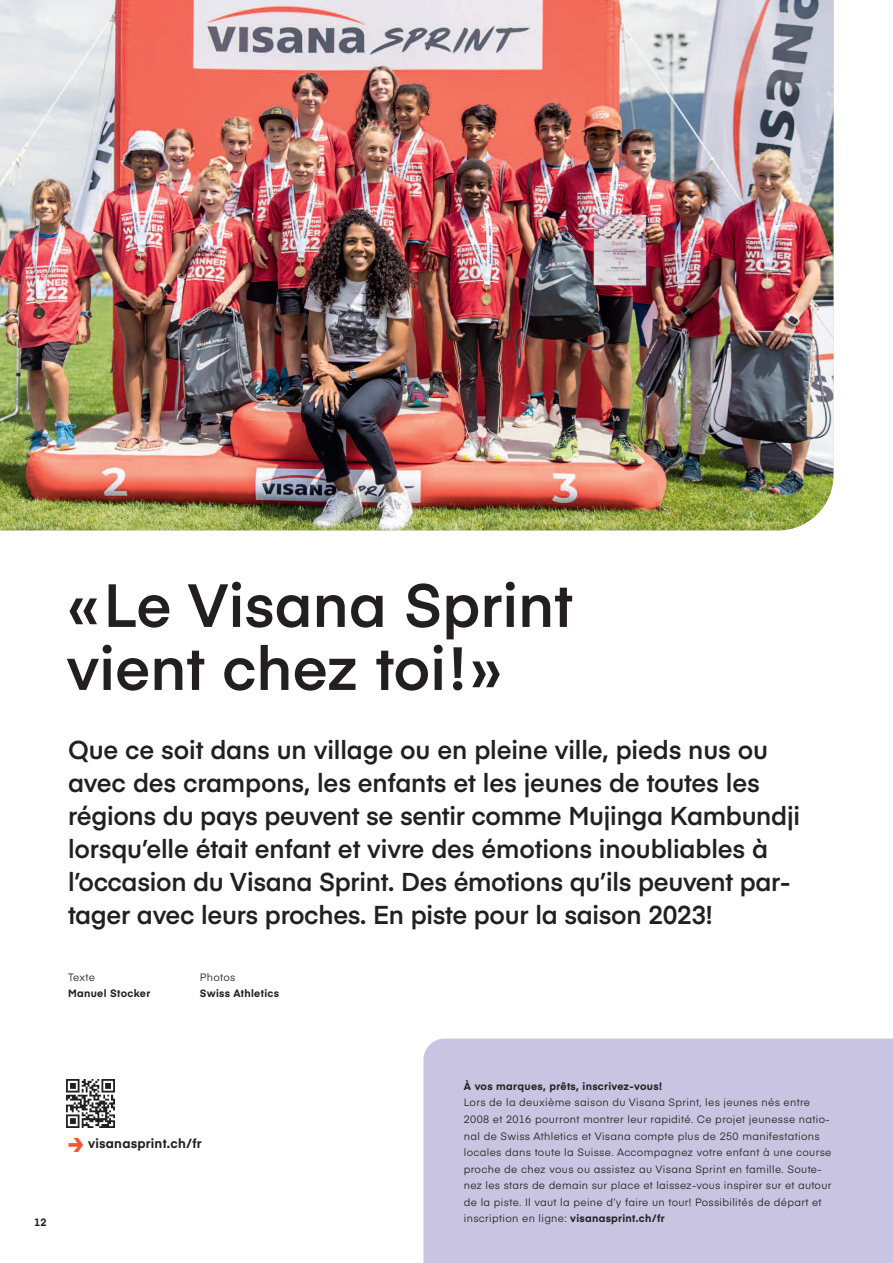
<style>
.page{position:relative;width:893px;height:1263px;background:#fff}
.page>*{position:absolute;margin:0;border:0;box-sizing:border-box;transform-origin:0 0}
.t1{font:600 60px/63px "Eina 03";color:#231f20}
.t2{font:600 25.5px/33px "Eina 03";letter-spacing:-.01em;color:#231f20}
.t3{font:700 12.9px "Eina 03";letter-spacing:.015em;color:#231f20}
.t4{font:10.5px/16.5px "Eina 03";letter-spacing:.03em;color:#231f20}
.t5{font:700 10.5px "Eina 03";letter-spacing:.03em;color:#231f20}
.s1{font-size:27px;color:#f1592f}
.s2{font-weight:700}
</style>
<div class="page">
<div style="left:423px;top:1038px;width:470px;height:225px;background:#c9c4e1"></div>
<img style="left:0;top:0;width:833px;height:530px">
<img style="left:67px;top:1079px;width:48px;height:48px">
<h1 class="t1" style="left:67px;top:580px;width:508px">«Le Visana Sprint vient chez toi!»</h1>
<p class="t2" style="left:68px;top:736px;width:733px">Que ce soit dans un village ou en pleine ville, pieds nus ou avec des crampons, les enfants et les jeunes de toutes les régions du pays peuvent se sentir comme Mujinga Kambundji lorsqu’elle était enfant et vivre des émotions inoubliables à l’occasion du Visana Sprint. Des émotions qu’ils peuvent par&shy;tager avec leurs proches. En piste pour la saison 2023!</p>
<p class="t4" style="left:68px;top:970px;width:28px">Texte</p>
<p class="t5" style="left:68px;top:990px;width:84px">Manuel Stocker</p>
<p class="t4" style="left:200px;top:970px;width:37px">Photos</p>
<p class="t5" style="left:200px;top:990px;width:81px">Swiss Athletics</p>
<p class="t3" style="left:68px;top:1139px;width:135px"><span class="s1">≥</span> visanasprint.ch/fr</p>
<p class="t5" style="left:34px;top:1219px;width:14px">12</p>
<p class="t5" style="left:464px;top:1082px;width:200px">À vos marques, prêts, inscrivez-vous!</p>
<p class="t4" style="left:464px;top:1095px;width:369px">Lors de la deuxième saison du Visana Sprint, les jeunes nés entre 2008 et 2016 pourront montrer leur rapidité. Ce projet jeunesse natio&shy;nal de Swiss Athletics et Visana compte plus de 250 manifestations locales dans toute la Suisse. Accompagnez votre enfant à une course proche de chez vous ou assistez au Visana Sprint en famille. Soute&shy;nez les stars de demain sur place et laissez-vous inspirer sur et autour de la piste. Il vaut la peine d’y faire un tour! Possibilités de départ et inscription en ligne: <span class="s2">visanasprint.ch/fr</span></p>
</div>
